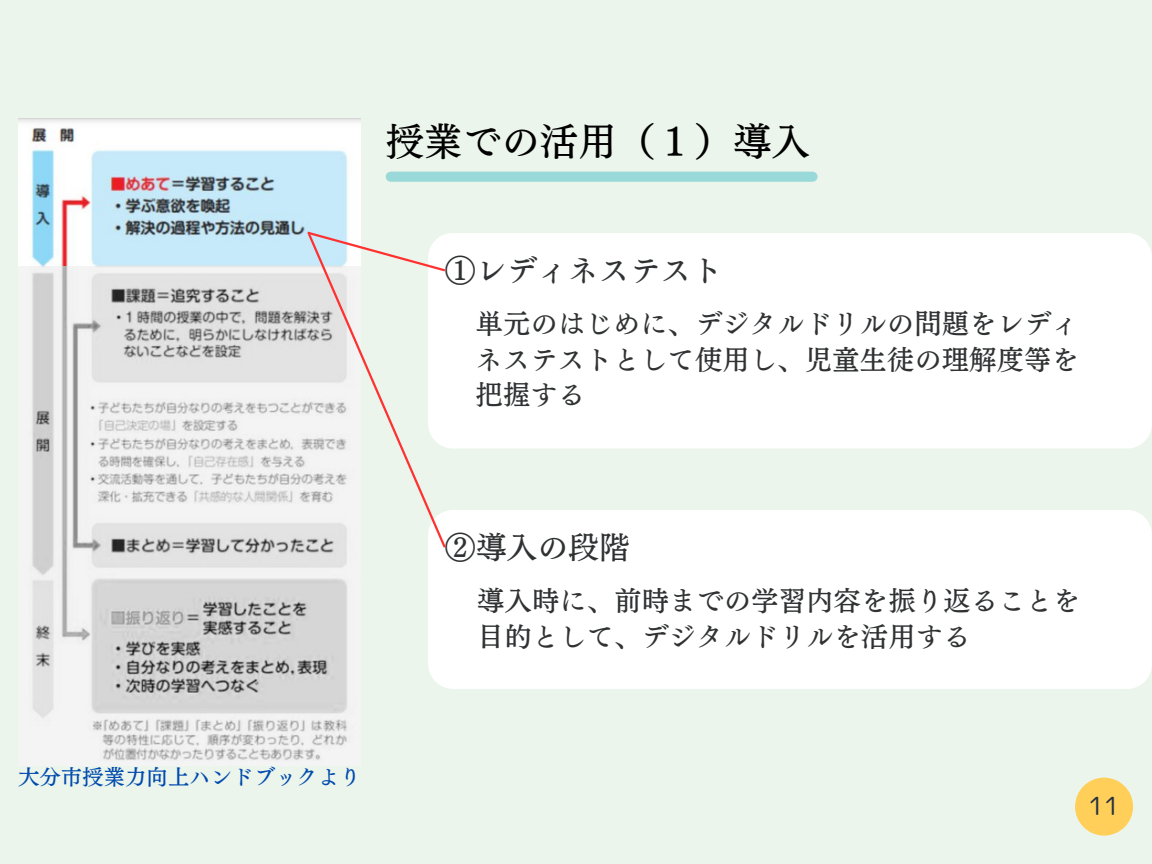
<style>
.page{position:relative;width:1152px;height:864px;background:#ebf5eb}
.page>*{position:absolute;margin:0;border:0;box-sizing:border-box;transform-origin:0 0}
.t1{font:38.55px "Canva Telop Min Pro N D";color:#000}
.t2{font:30.9px "Canva Telop Min Pro N D";color:#2f3132}
.t3{font:27.45px/35.4px "Canva Telop Min Pro N D";color:#2f3132;text-align:justify}
.t4{font:25.05px "rounded mplus 1 p regular";color:#253140}
.t5{font:21.45px "Canva Telop Min Pro N D";color:#004aad}
</style>
<div class="page">
<div style="left:391px;top:172px;width:422px;height:10px;background:#99d9d9"></div>
<div style="left:428px;top:233px;width:724px;height:216px;background:#fff;border-radius:25px"></div>
<img style="left:18px;top:119px;width:342px;height:148px">
<img style="left:32px;top:267px;width:316px;height:493px">
<div style="left:428px;top:510px;width:724px;height:179px;background:#fff;border-radius:25px"></div>
<svg style="left:305px;top:230px;width:56px;height:43px"></svg>
<svg style="left:306px;top:231px;width:140px;height:318px"></svg>
<div style="left:1075px;top:778px;width:58px;height:58px;background:#ffcf59;border-radius:50%"></div>
<p class="t1" style="left:386px;top:122px;width:424px">授業での活用（１）導入</p>
<p class="t2" style="left:445px;top:254px;width:279px">①レディネステスト</p>
<p class="t3" style="left:476px;top:306px;width:605px">単元のはじめに、デジタルドリルの問題をレディネステストとして使用し、児童生徒の理解度等を把握する</p>
<p class="t5" style="left:18px;top:767px;width:344px">大分市授業力向上ハンドブックより</p>
<p class="t2" style="left:445px;top:532px;width:187px">②導入の段階</p>
<p class="t3" style="left:477px;top:583px;width:605px">導入時に、前時までの学習内容を振り返ることを目的として、デジタルドリルを活用する</p>
<p class="t4" style="left:1089px;top:788px;width:33px">11</p>
</div>
